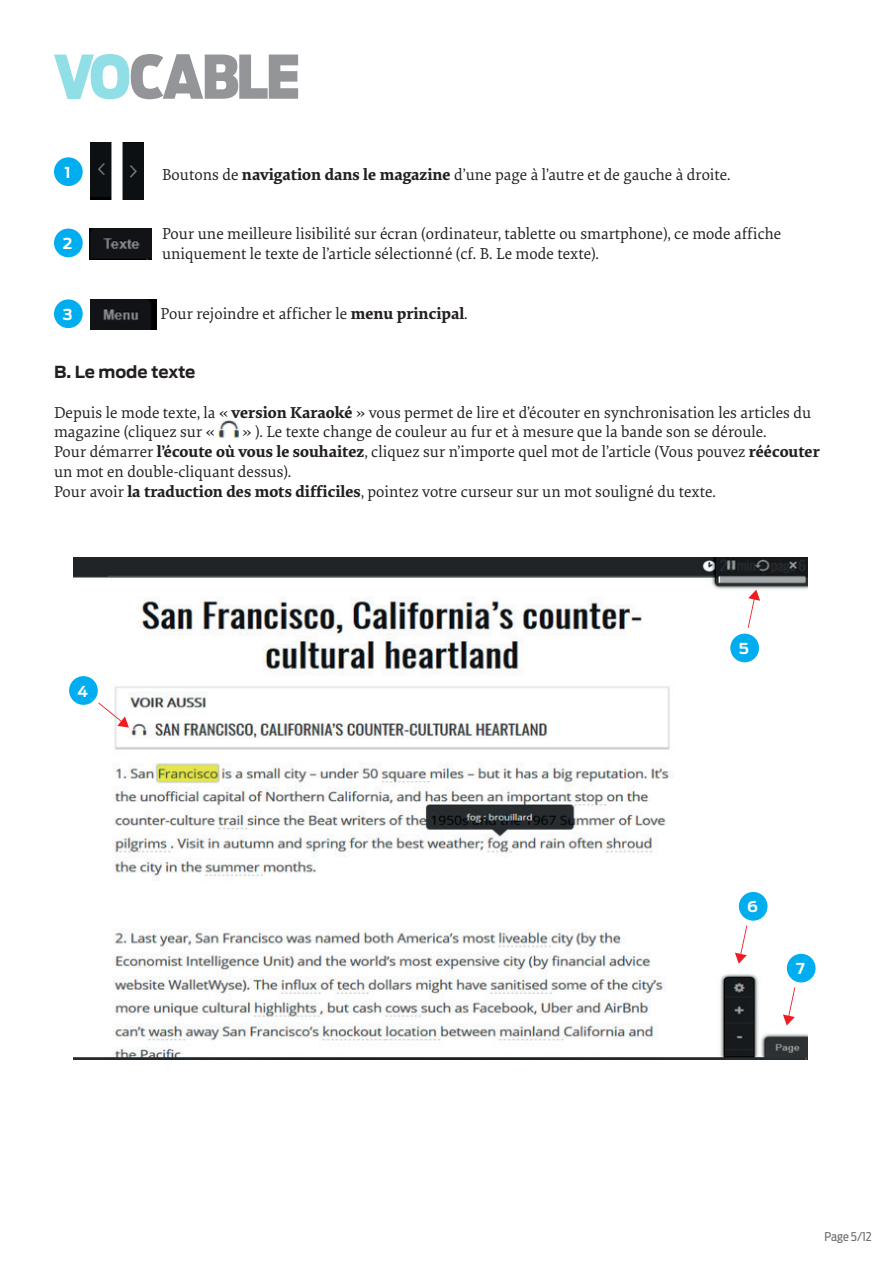
<style>
.page{position:relative;width:893px;height:1263px;background:#fff}
.page>*{position:absolute;margin:0;border:0;box-sizing:border-box;transform-origin:0 0}
.t1{font:16.5px/19.8px "Elena";color:#231f20}
.t2{font:700 16.5px "Antenna";letter-spacing:-.015em;color:#231f20}
.t3{font:700 15px "Antenna";color:#fff}
.t4{font:12px "Antenna Cond";letter-spacing:-.01em;color:#6c6d70}
.s1{font-weight:700}
</style>
<div class="page">
<svg style="left:54px;top:54px;width:244px;height:45px"></svg>
<div style="left:55px;top:158px;width:27px;height:27px;background:#00aeef;border-radius:50%"></div>
<div style="left:54px;top:157px;width:29px;height:29px;border:2px solid #00aeef;border-radius:50%"></div>
<div style="left:55px;top:229px;width:27px;height:27px;background:#00aeef;border-radius:50%"></div>
<div style="left:54px;top:229px;width:29px;height:28px;border:2px solid #00aeef;border-radius:50%"></div>
<div style="left:55px;top:300px;width:27px;height:27px;background:#00aeef;border-radius:50%"></div>
<div style="left:54px;top:299px;width:29px;height:29px;border:2px solid #00aeef;border-radius:50%"></div>
<img style="left:90px;top:143px;width:54px;height:57px">
<img style="left:90px;top:229px;width:61px;height:31px">
<img style="left:90px;top:300px;width:66px;height:30px">
<img style="left:73px;top:557px;width:734px;height:503px">
<div style="left:70px;top:677px;width:27px;height:27px;background:#00aeef;border-radius:50%"></div>
<div style="left:69px;top:676px;width:29px;height:29px;border:2px solid #00aeef;border-radius:50%"></div>
<div style="left:731px;top:634px;width:27px;height:27px;background:#00aeef;border-radius:50%"></div>
<div style="left:730px;top:634px;width:29px;height:28px;border:2px solid #00aeef;border-radius:50%"></div>
<div style="left:740px;top:893px;width:27px;height:27px;background:#00aeef;border-radius:50%"></div>
<div style="left:739px;top:892px;width:28px;height:29px;border:2px solid #00aeef;border-radius:50%"></div>
<div style="left:788px;top:955px;width:27px;height:27px;background:#00aeef;border-radius:50%"></div>
<div style="left:787px;top:954px;width:28px;height:28px;border:2px solid #00aeef;border-radius:50%"></div>
<img style="left:218px;top:419px;width:21px;height:19px">
<svg style="left:95px;top:698px;width:38px;height:34px"></svg>
<svg style="left:742px;top:588px;width:20px;height:41px"></svg>
<svg style="left:733px;top:924px;width:20px;height:41px"></svg>
<svg style="left:781px;top:986px;width:20px;height:41px"></svg>
<p class="t3" style="left:65px;top:163px;width:8px">1</p>
<p class="t3" style="left:63px;top:234px;width:11px">2</p>
<p class="t3" style="left:63px;top:305px;width:11px">3</p>
<p class="t1" style="left:162px;top:164px;width:570px">Boutons de <span class="s1">navigation dans le magazine</span> d’une page à l’autre et de gauche à droite.</p>
<p class="t1" style="left:162px;top:223px;width:621px">Pour une meilleure lisibilité sur écran (ordinateur, tablette ou smartphone), ce mode affiche uniquement le texte de l’article sélectionné (cf. B. Le mode texte).</p>
<p class="t1" style="left:161px;top:303px;width:309px">Pour rejoindre et afficher le <span class="s1">menu principal</span>.</p>
<p class="t2" style="left:54px;top:362px;width:143px">B. Le mode texte</p>
<p class="t1" style="left:54px;top:402px;width:759px">Depuis le mode texte, la « <span class="s1">version Karaoké</span> » vous permet de lire et d’écouter en synchronisation les articles du magazine (cliquez sur «</p>
<p class="t1" style="left:54px;top:421px;width:767px;text-indent:189px">» ). Le texte change de couleur au fur et à mesure que la bande son se déroule.<br>Pour démarrer <span class="s1">l’écoute où vous le souhaitez</span>, cliquez sur n’importe quel mot de l’article (Vous pouvez <span class="s1">réécouter </span>un mot en double-cliquant dessus).<br>Pour avoir <span class="s1">la traduction des mots difficiles</span>, pointez votre curseur sur un mot souligné du texte.</p>
<p class="t3" style="left:78px;top:682px;width:12px">4</p>
<p class="t3" style="left:739px;top:639px;width:12px">5</p>
<p class="t3" style="left:747px;top:898px;width:12px">6</p>
<p class="t3" style="left:796px;top:960px;width:10px">7</p>
<p class="t4" style="left:825px;top:1230px;width:49px">Page 5/12</p>
</div>
